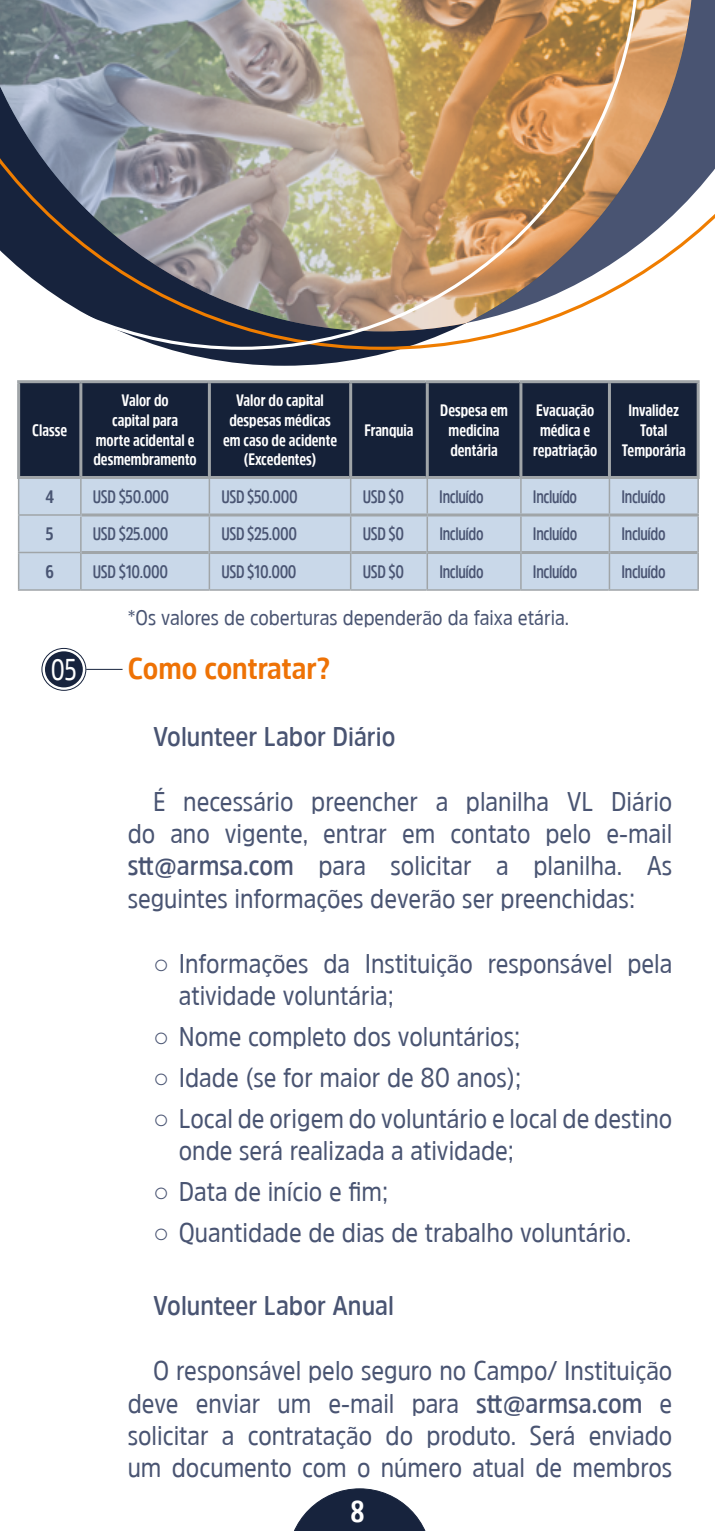
<style>
.page{position:relative;width:715px;height:1531px;background:#fff}
.page>*{position:absolute;margin:0;border:0;box-sizing:border-box;transform-origin:0 0}
.t1{font:700 30px "Amsi Pro Narw";color:#ee7205}
.t2{font:30px "Amsi Pro Cond";color:#fff}
.t3{font:700 30px "Amsi Pro Cond";color:#fff}
.t4{font:27px/32.4px "Amsi Pro Narw";color:#495472;text-align:justify}
.t5{font:600 27px "Amsi Pro Narw";color:#495472}
.t6{font:21px "Amsi Pro Narw";color:#495472}
.t7{font:600 18px "Amsi Pro Cond";letter-spacing:-.02em;color:#495472}
.t8{font:600 18px "Amsi Pro Cond";letter-spacing:-.02em;color:#495573}
.t9{font:700 18px "Amsi Pro Cond";color:#495573}
.t10{font:700 16.5px/19.8px "Amsi Pro Cond";color:#fff;text-align:center}
.s1{font-weight:600}
.s2{font-family:"Arial";font-weight:900}
</style>
<div class="page">
<svg style="left:294px;top:1488px;width:132px;height:43px"></svg>
<svg style="left:172px;top:350px;width:225px;height:16px;fill:#17233d"></svg>
<svg style="left:693px;top:0;width:21px;height:238px"></svg>
<svg style="left:639px;top:0;width:54px;height:277px"></svg>
<img style="left:0;top:0;width:639px;height:350px">
<div style="left:20px;top:383px;width:188px;height:93px;background:#152138"></div>
<div style="left:209px;top:382px;width:141px;height:95px;background:#152138"></div>
<div style="left:350px;top:382px;width:77px;height:95px;background:#152138"></div>
<div style="left:427px;top:382px;width:93px;height:95px;background:#152138"></div>
<div style="left:520px;top:382px;width:89px;height:95px;background:#152138"></div>
<div style="left:609px;top:382px;width:89px;height:95px;background:#152138"></div>
<div style="left:19px;top:479px;width:407px;height:110px;background:#c9d8e9"></div>
<div style="left:427px;top:477px;width:93px;height:38px;background:#c9d8e9"></div>
<div style="left:520px;top:477px;width:89px;height:38px;background:#c9d8e9"></div>
<div style="left:609px;top:477px;width:89px;height:38px;background:#c9d8e9"></div>
<div style="left:82px;top:516px;width:615px;height:73px;background:#c9d8e9"></div>
<hr style="left:17px;top:380px;width:64px;height:3px;background:#a0a5a8">
<hr style="left:17px;top:383px;width:3px;height:93px;background:#a0a5a8">
<hr style="left:81px;top:380px;width:127px;height:3px;background:#a0a5a8">
<hr style="left:79px;top:383px;width:3px;height:93px;background:#a0a5a8">
<hr style="left:17px;top:476px;width:64px;height:3px;background:#a0a5a8">
<hr style="left:81px;top:476px;width:127px;height:3px;background:#a0a5a8">
<hr style="left:208px;top:380px;width:141px;height:3px;background:#a0a5a8">
<hr style="left:208px;top:383px;width:3px;height:93px;background:#a0a5a8">
<hr style="left:208px;top:476px;width:141px;height:3px;background:#a0a5a8">
<hr style="left:349px;top:380px;width:76px;height:3px;background:#a0a5a8">
<hr style="left:349px;top:383px;width:3px;height:93px;background:#a0a5a8">
<hr style="left:349px;top:476px;width:76px;height:3px;background:#a0a5a8">
<hr style="left:425px;top:380px;width:94px;height:3px;background:#a0a5a8">
<hr style="left:425px;top:383px;width:3px;height:93px;background:#a0a5a8">
<hr style="left:425px;top:476px;width:94px;height:3px;background:#a0a5a8">
<hr style="left:519px;top:380px;width:88px;height:3px;background:#a0a5a8">
<hr style="left:519px;top:383px;width:3px;height:93px;background:#a0a5a8">
<hr style="left:519px;top:476px;width:88px;height:3px;background:#a0a5a8">
<hr style="left:607px;top:380px;width:92px;height:3px;background:#a0a5a8">
<hr style="left:607px;top:383px;width:3px;height:93px;background:#a0a5a8">
<hr style="left:696px;top:383px;width:3px;height:93px;background:#a0a5a8">
<hr style="left:607px;top:476px;width:92px;height:3px;background:#a0a5a8">
<hr style="left:18px;top:479px;width:1px;height:35px;background:#a0a5a8">
<hr style="left:80px;top:479px;width:2px;height:35px;background:#a0a5a8">
<hr style="left:208px;top:479px;width:2px;height:34px;background:#a0a5a8">
<hr style="left:350px;top:479px;width:1px;height:34px;background:#a0a5a8">
<hr style="left:18px;top:514px;width:64px;height:2px;background:#a0a5a8">
<hr style="left:18px;top:516px;width:1px;height:36px;background:#a0a5a8">
<hr style="left:18px;top:552px;width:62px;height:1px;background:#a0a5a8">
<hr style="left:18px;top:553px;width:1px;height:36px;background:#a0a5a8">
<hr style="left:18px;top:589px;width:62px;height:2px;background:#a0a5a8">
<hr style="left:426px;top:479px;width:2px;height:34px;background:#a0a5a8">
<hr style="left:520px;top:479px;width:1px;height:34px;background:#a0a5a8">
<hr style="left:608px;top:479px;width:2px;height:34px;background:#a0a5a8">
<hr style="left:697px;top:479px;width:1px;height:34px;background:#a0a5a8">
<hr style="left:82px;top:513px;width:127px;height:3px;background:#a0a5a8">
<hr style="left:82px;top:551px;width:126px;height:3px;background:#a0a5a8">
<hr style="left:80px;top:516px;width:2px;height:36px;background:#a0a5a8">
<hr style="left:208px;top:516px;width:2px;height:36px;background:#a0a5a8">
<hr style="left:350px;top:516px;width:1px;height:36px;background:#a0a5a8">
<hr style="left:80px;top:552px;width:2px;height:37px;background:#a0a5a8">
<hr style="left:208px;top:552px;width:2px;height:37px;background:#a0a5a8">
<hr style="left:350px;top:552px;width:1px;height:37px;background:#a0a5a8">
<hr style="left:80px;top:589px;width:129px;height:2px;background:#a0a5a8">
<hr style="left:209px;top:589px;width:141px;height:2px;background:#a0a5a8">
<hr style="left:350px;top:589px;width:76px;height:2px;background:#a0a5a8">
<hr style="left:209px;top:513px;width:141px;height:3px;background:#a0a5a8">
<hr style="left:210px;top:551px;width:140px;height:3px;background:#a0a5a8">
<hr style="left:350px;top:513px;width:77px;height:3px;background:#a0a5a8">
<hr style="left:351px;top:551px;width:75px;height:3px;background:#a0a5a8">
<hr style="left:427px;top:513px;width:93px;height:3px;background:#a0a5a8">
<hr style="left:428px;top:551px;width:92px;height:3px;background:#a0a5a8">
<hr style="left:426px;top:516px;width:2px;height:36px;background:#a0a5a8">
<hr style="left:426px;top:552px;width:2px;height:37px;background:#a0a5a8">
<hr style="left:426px;top:589px;width:94px;height:2px;background:#a0a5a8">
<hr style="left:520px;top:513px;width:89px;height:3px;background:#a0a5a8">
<hr style="left:521px;top:551px;width:87px;height:3px;background:#a0a5a8">
<hr style="left:520px;top:516px;width:1px;height:36px;background:#a0a5a8">
<hr style="left:520px;top:552px;width:1px;height:37px;background:#a0a5a8">
<hr style="left:520px;top:589px;width:88px;height:2px;background:#a0a5a8">
<hr style="left:609px;top:513px;width:89px;height:3px;background:#a0a5a8">
<hr style="left:610px;top:551px;width:87px;height:3px;background:#a0a5a8">
<hr style="left:608px;top:516px;width:2px;height:36px;background:#a0a5a8">
<hr style="left:697px;top:516px;width:1px;height:36px;background:#a0a5a8">
<hr style="left:608px;top:552px;width:2px;height:37px;background:#a0a5a8">
<hr style="left:697px;top:552px;width:1px;height:37px;background:#a0a5a8">
<hr style="left:608px;top:589px;width:90px;height:2px;background:#a0a5a8">
<hr style="left:86px;top:669px;width:36px;height:1px;background:#17233d">
<div style="left:42px;top:648px;width:44px;height:43px;border:1px solid #17233d;border-radius:50%"></div>
<div style="left:45px;top:651px;width:38px;height:36px;background:#17233d;border-radius:50%"></div>
<p class="t10" style="left:32px;top:420px;width:36px">Classe</p>
<p class="t10" style="left:93px;top:390px;width:105px">Valor do<br>capital para morte acidental e desmembramento</p>
<p class="t10" style="left:223px;top:390px;width:116px">Valor do capital despesas médicas em caso de acidente (Excedentes)</p>
<p class="t10" style="left:364px;top:420px;width:51px">Franquia</p>
<p class="t10" style="left:440px;top:400px;width:69px">Despesa em medicina dentária</p>
<p class="t10" style="left:533px;top:400px;width:66px">Evacuação médica e repatriação</p>
<p class="t10" style="left:621px;top:400px;width:65px">Invalidez<br>Total<br>Temporária</p>
<p class="t9" style="left:45px;top:484px;width:10px">4</p>
<p class="t8" style="left:93px;top:484px;width:78px">USD $50.000</p>
<p class="t7" style="left:221px;top:484px;width:78px">USD $50.000</p>
<p class="t7" style="left:362px;top:484px;width:43px">USD $0</p>
<p class="t7" style="left:439px;top:484px;width:46px">Incluído</p>
<p class="t7" style="left:532px;top:484px;width:46px">Incluído</p>
<p class="t7" style="left:621px;top:484px;width:46px">Incluído</p>
<p class="t9" style="left:46px;top:522px;width:9px">5</p>
<p class="t8" style="left:93px;top:522px;width:77px">USD $25.000</p>
<p class="t7" style="left:221px;top:522px;width:77px">USD $25.000</p>
<p class="t7" style="left:362px;top:522px;width:43px">USD $0</p>
<p class="t7" style="left:439px;top:522px;width:46px">Incluído</p>
<p class="t7" style="left:532px;top:522px;width:46px">Incluído</p>
<p class="t7" style="left:621px;top:522px;width:46px">Incluído</p>
<p class="t9" style="left:45px;top:559px;width:10px">6</p>
<p class="t8" style="left:93px;top:559px;width:77px">USD $10.000</p>
<p class="t7" style="left:221px;top:559px;width:77px">USD $10.000</p>
<p class="t7" style="left:362px;top:559px;width:43px">USD $0</p>
<p class="t7" style="left:439px;top:559px;width:46px">Incluído</p>
<p class="t7" style="left:532px;top:559px;width:46px">Incluído</p>
<p class="t7" style="left:621px;top:559px;width:46px">Incluído</p>
<p class="t2" style="left:51px;top:649px;width:28px">05</p>
<p class="t6" style="left:128px;top:603px;width:443px">*Os valores de coberturas dependerão da faixa etária.</p>
<p class="t1" style="left:128px;top:648px;width:204px">Como contratar?</p>
<p class="t5" style="left:153px;top:718px;width:244px">Volunteer Labor Diário</p>
<p class="t4" style="left:128px;top:784px;width:546px;text-indent:26px">É necessário preencher a planilha VL Diário do ano vigente, entrar em contato pelo e-mail <span class="s1">stt@armsa.com</span> para solicitar a planilha. As seguintes informações deverão ser preenchidas:</p>
<p class="t4" style="left:179px;top:946px;width:495px;text-indent:-26px"><span class="s2">○</span> Informações da Instituição responsável pela atividade voluntária;</p>
<p class="t4" style="left:153px;top:1019px;width:368px"><span class="s2">○</span> Nome completo dos voluntários;</p>
<p class="t4" style="left:153px;top:1060px;width:369px"><span class="s2">○</span> Idade (se for maior de 80 anos);</p>
<p class="t4" style="left:179px;top:1101px;width:495px;text-indent:-26px"><span class="s2">○</span> Local de origem do voluntário e local de destino onde será realizada a atividade;</p>
<p class="t4" style="left:153px;top:1174px;width:236px"><span class="s2">○</span> Data de início e fim;</p>
<p class="t4" style="left:153px;top:1215px;width:479px"><span class="s2">○</span> Quantidade de dias de trabalho voluntário.</p>
<p class="t5" style="left:153px;top:1287px;width:242px">Volunteer Labor Anual</p>
<p class="t4" style="left:128px;top:1353px;width:546px;text-indent:26px">O responsável pelo seguro no Campo/ Instituição deve enviar um e-mail para <span class="s1">stt@armsa.com</span> e solicitar a contratação do produto. Será enviado um documento com o número atual de membros</p>
<p class="t3" style="left:350px;top:1490px;width:16px">8</p>
</div>
